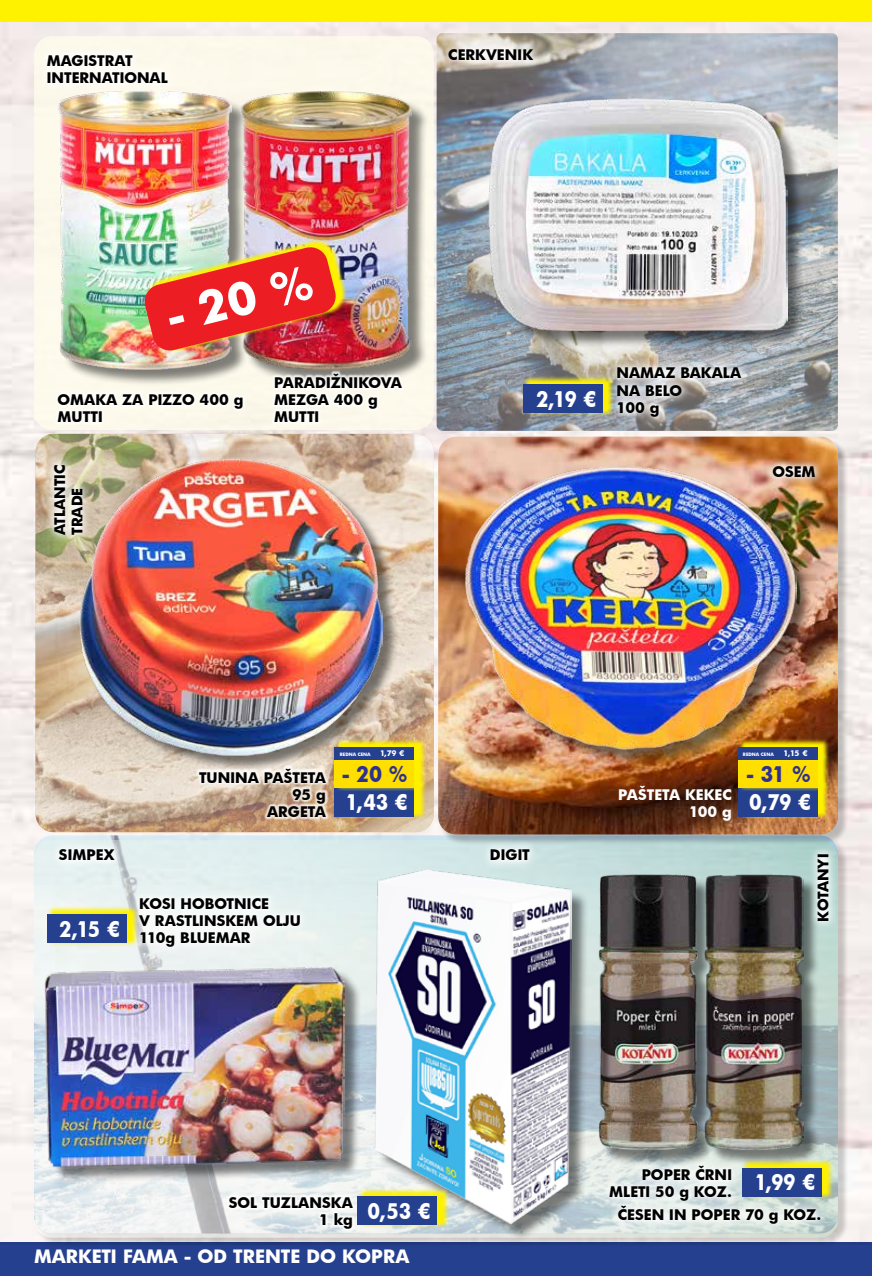
<style>
.page{position:relative;width:872px;height:1276px;background:#fff}
.page>*{position:absolute;margin:0;border:0;box-sizing:border-box;transform-origin:0 0}
.t1{font:700 43.5px "Futura";color:#fff}
.t2{font:700 21px "Futura";letter-spacing:-.045em;color:#fff;scale:.88 1}
.t3{font:700 21px "Futura";color:#2e3092;scale:.91 1}
.t4{font:700 18px "Futura";color:#fff}
.t5{font:700 14.25px/17.1px "Futura";color:#000}
.t6{font:700 14.25px/17.1px "Futura";color:#fff;text-align:right}
.t7{font:700 14.25px "Futura";letter-spacing:-.025em;color:#000}
.t8{font:700 7.5px "Futura";color:#fff}
.t9{font:700 4.5px "Futura";color:#fff}
.s1{font-size:7.5px}
</style>
<div class="page">
<div style="left:0;top:1242px;width:872px;height:34px;background:#25408f"></div>
<div style="left:0;top:0;width:872px;height:22px;background:#fff200"></div>
<div style="left:34px;top:36px;width:400px;height:394px;background:#fffdec;border-radius:18px"></div>
<img style="left:35px;top:434px;width:399px;height:398px">
<img style="left:436px;top:33px;width:402px;height:398px">
<div style="left:35px;top:841px;width:813px;height:407px;background:#000;opacity:.22"></div>
<svg style="left:34px;top:840px;width:804px;height:397px;background:#d8e5e5"></svg>
<div style="left:439px;top:438px;width:409px;height:407px;background:#000;opacity:.22"></div>
<img style="left:438px;top:436px;width:400px;height:398px">
<div style="left:48px;top:969px;width:313px;height:214px;background:#000;opacity:.5"></div>
<img style="left:45px;top:966px;width:300px;height:200px">
<div style="left:82px;top:461px;width:317px;height:311px;background:#000;opacity:.5"></div>
<img style="left:79px;top:458px;width:304px;height:297px">
<div style="left:468px;top:469px;width:345px;height:298px;background:#000;opacity:.5"></div>
<img style="left:465px;top:465px;width:331px;height:285px">
<div style="left:60px;top:93px;width:189px;height:294px;background:#000;opacity:.5"></div>
<img style="left:58px;top:91px;width:174px;height:278px">
<div style="left:243px;top:93px;width:186px;height:294px;background:#000;opacity:.5"></div>
<img style="left:240px;top:91px;width:172px;height:278px">
<div style="left:378px;top:871px;width:211px;height:370px;background:#000;opacity:.5"></div>
<img style="left:375px;top:868px;width:197px;height:356px">
<div style="left:196px;top:764px;width:133px;height:56px;background:#fff;opacity:.75"></div>
<div style="left:55px;top:391px;width:191px;height:34px;background:#fff;opacity:.75"></div>
<div style="left:271px;top:370px;width:134px;height:55px;background:#fff;opacity:.75"></div>
<svg style="left:130px;top:888px;width:179px;height:68px;fill:#f3f8f7"></svg>
<svg style="left:609px;top:1196px;width:220px;height:37px"></svg>
<svg style="left:600px;top:1156px;width:140px;height:53px;fill:#e9f0ee"></svg>
<div style="left:226px;top:1193px;width:130px;height:39px;background:#fff;opacity:.75"></div>
<svg style="left:334px;top:791px;width:92px;height:29px"></svg>
<div style="left:335px;top:788px;width:79px;height:29px;background:#25408f"></div>
<svg style="left:334px;top:762px;width:92px;height:29px"></svg>
<div style="left:335px;top:759px;width:79px;height:29px;background:#ffdf00"></div>
<svg style="left:334px;top:738px;width:92px;height:24px"></svg>
<div style="left:335px;top:747px;width:79px;height:12px;background:#25408f"></div>
<svg style="left:737px;top:791px;width:92px;height:29px"></svg>
<div style="left:738px;top:788px;width:79px;height:29px;background:#25408f"></div>
<svg style="left:737px;top:762px;width:92px;height:29px"></svg>
<div style="left:738px;top:759px;width:79px;height:29px;background:#ffdf00"></div>
<svg style="left:737px;top:738px;width:92px;height:24px"></svg>
<div style="left:738px;top:747px;width:79px;height:12px;background:#25408f"></div>
<svg style="left:47px;top:905px;width:91px;height:41px"></svg>
<div style="left:47px;top:914px;width:79px;height:29px;background:#25408f"></div>
<svg style="left:357px;top:1187px;width:92px;height:41px"></svg>
<div style="left:358px;top:1196px;width:79px;height:29px;background:#25408f"></div>
<svg style="left:742px;top:1159px;width:91px;height:41px"></svg>
<div style="left:742px;top:1168px;width:79px;height:28px;background:#25408f"></div>
<div style="left:707px;top:877px;width:113px;height:289px;background:#000;opacity:.5"></div>
<img style="left:704px;top:874px;width:100px;height:275px">
<svg style="left:523px;top:375px;width:85px;height:41px"></svg>
<div style="left:523px;top:384px;width:79px;height:29px;background:#25408f"></div>
<svg style="left:608px;top:358px;width:142px;height:67px;background:#bbbbb8"></svg>
<img style="left:145px;top:238px;width:202px;height:115px">
<img style="left:143px;top:245px;width:194px;height:107px">
<div style="left:38px;top:45px;width:139px;height:47px;background:#fdfcf4"></div>
<svg style="left:50px;top:840px;width:74px;height:30px;fill:#e9f3f3"></svg>
<svg style="left:481px;top:840px;width:58px;height:30px"></svg>
<svg style="left:807px;top:845px;width:31px;height:85px;background:#c5dad6"></svg>
<svg style="left:763px;top:456px;width:61px;height:31px;background:#daaa85"></svg>
<svg style="left:45px;top:455px;width:47px;height:89px;background:#d8d3bd"></svg>
<div style="left:601px;top:877px;width:113px;height:289px;background:#000;opacity:.5"></div>
<img style="left:598px;top:874px;width:99px;height:275px">
<svg style="left:440px;top:40px;width:102px;height:30px"></svg>
<div style="left:491px;top:101px;width:314px;height:247px;background:#000;opacity:.5"></div>
<img style="left:489px;top:98px;width:298px;height:232px">
<p class="t5" style="left:47px;top:51px;width:123px">MAGISTRAT<br>INTERNATIONAL</p>
<p class="t5" style="left:448px;top:46px;width:86px">CERKVENIK</p>
<h1 class="t1" style="left:160px;top:288px;width:151px;rotate:-14deg">- 20 %</h1>
<p class="t5" style="left:58px;top:391px;width:187px">OMAKA ZA PIZZO 400 g<br>MUTTI</p>
<p class="t5" style="left:51px;top:535px;width:72px;rotate:-90deg">ATLANTIC<br>TRADE</p>
<p class="t5" style="left:274px;top:374px;width:129px">PARADIŽNIKOVA<br>MEZGA 400 g<br>MUTTI</p>
<h2 class="t2" style="left:536px;top:384px;width:70px">2,19 €</h2>
<p class="t5" style="left:616px;top:364px;width:126px">NAMAZ BAKALA<br>NA BELO<br>100 g</p>
<p class="t5" style="left:772px;top:463px;width:45px">OSEM</p>
<p class="t9" style="left:340px;top:751px;width:66px">REDNA CENA <span class="s1">1,79 €</span></p>
<p class="t9" style="left:743px;top:751px;width:32px">REDNA CENA</p>
<p class="t8" style="left:783px;top:748px;width:25px">1,15 €</p>
<p class="t5" style="left:199px;top:768px;width:128px;text-align:right">TUNINA PAŠTETA<br>95 g<br>ARGETA</p>
<h2 class="t3" style="left:342px;top:759px;width:73px">- 20 %</h2>
<h2 class="t2" style="left:346px;top:788px;width:72px">1,43 €</h2>
<p class="t6" style="left:618px;top:785px;width:115px">PAŠTETA KEKEC<br>100 g</p>
<h2 class="t3" style="left:746px;top:759px;width:72px">- 31 %</h2>
<h2 class="t2" style="left:749px;top:788px;width:71px">0,79 €</h2>
<p class="t5" style="left:59px;top:846px;width:58px">SIMPEX</p>
<p class="t5" style="left:490px;top:846px;width:42px">DIGIT</p>
<h2 class="t2" style="left:59px;top:914px;width:70px">2,15 €</h2>
<p class="t5" style="left:139px;top:894px;width:163px">KOSI HOBOTNICE<br>V RASTLINSKEM OLJU<br>110g BLUEMAR</p>
<p class="t7" style="left:813px;top:921px;width:69px;rotate:-90deg">KOTANYI</p>
<p class="t5" style="left:229px;top:1193px;width:125px;text-align:right">SOL TUZLANSKA<br>1 kg</p>
<h2 class="t2" style="left:367px;top:1196px;width:73px">0,53 €</h2>
<p class="t4" style="left:34px;top:1243px;width:377px">MARKETI FAMA - OD TRENTE DO KOPRA</p>
<p class="t5" style="left:609px;top:1165px;width:124px;text-align:right">POPER ČRNI<br>MLETI 50 g KOZ.</p>
<h2 class="t2" style="left:755px;top:1167px;width:70px">1,99 €</h2>
<p class="t5" style="left:617px;top:1206px;width:205px">ČESEN IN POPER 70 g KOZ.</p>
</div>
